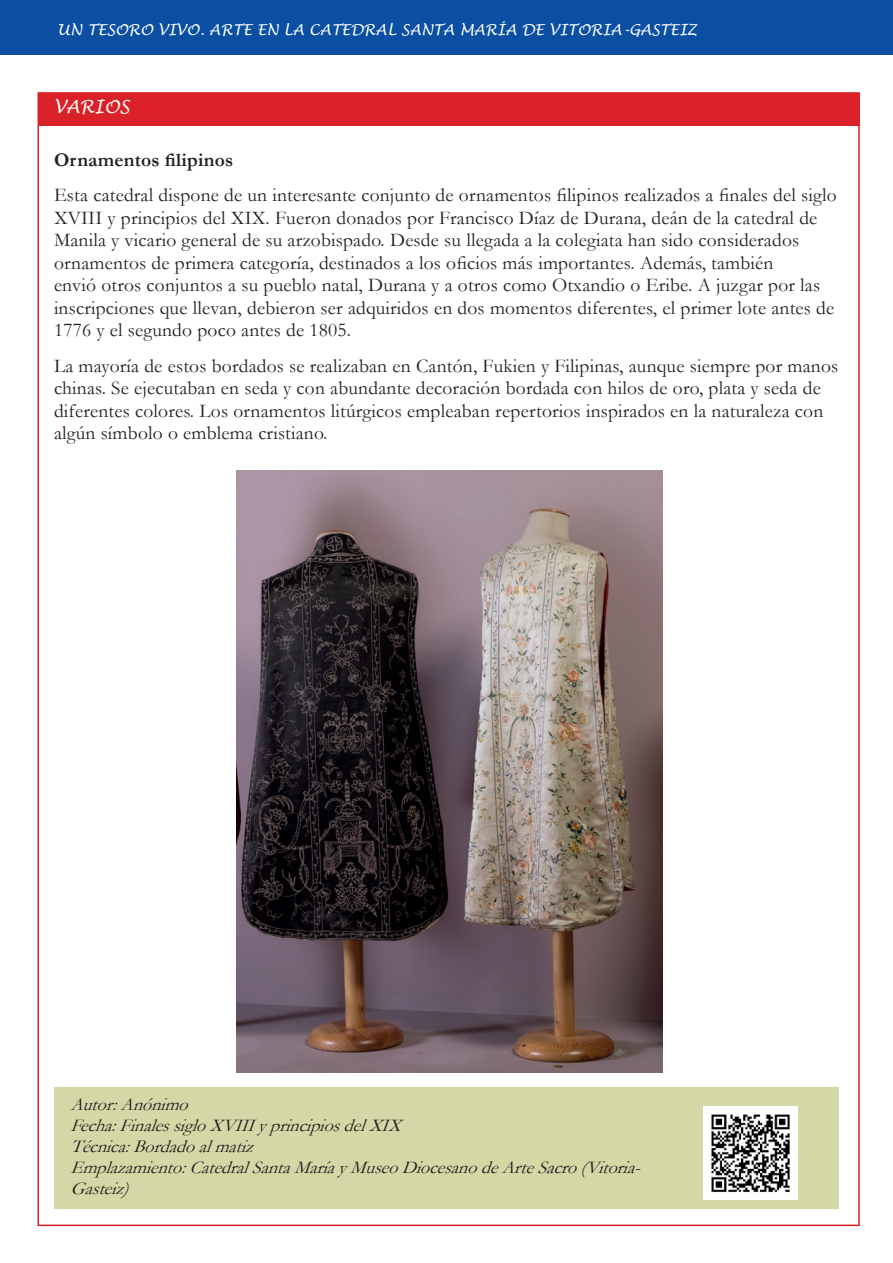
<style>
.page{position:relative;width:893px;height:1263px;background:#fff}
.page>*{position:absolute;margin:0;border:0;box-sizing:border-box;transform-origin:0 0}
.t1{font:19.5px/22.5px "Garamond";letter-spacing:.01em;color:#231f20}
.t2{font:700 19.5px "Garamond";letter-spacing:.01em;color:#231f20}
.t3{font:italic 18px/21px "Garamond";color:#231f20}
.t4{font:italic 18px "Lucida Handwriting";color:#fff}
.t5{font:italic 15px "Lucida Handwriting";color:#fff}
</style>
<div class="page">
<div style="left:0;top:0;width:893px;height:54px;background:#0a4fa2"></div>
<div style="left:39px;top:93px;width:820px;height:33px;background:#da2128"></div>
<img style="left:236px;top:471px;width:426px;height:601px">
<div style="left:54px;top:1087px;width:785px;height:122px;background:#d4d8a6"></div>
<img style="left:704px;top:1106px;width:93px;height:93px">
<p class="t5" style="left:57px;top:20px;width:641px">UN TESORO VIVO. ARTE EN LA CATEDRAL SANTA MARÍA DE VITORIA-GASTEIZ</p>
<p class="t4" style="left:54px;top:96px;width:77px">VARIOS</p>
<p class="t2" style="left:54px;top:147px;width:181px">Ornamentos filipinos</p>
<p class="t1" style="left:54px;top:183px;width:784px">Esta catedral dispone de un interesante conjunto de ornamentos filipinos realizados a finales del siglo XVIII y principios del XIX. Fueron donados por Francisco Díaz de Durana, deán de la catedral de Manila y vicario general de su arzobispado. Desde su llegada a la colegiata han sido considerados ornamentos de primera categoría, destinados a los oficios más importantes. Además, también<br>envió otros conjuntos a su pueblo natal, Durana y a otros como Otxandio o Eribe. A juzgar por las inscripciones que llevan, debieron ser adquiridos en dos momentos diferentes, el primer lote antes de 1776 y el segundo poco antes de 1805.</p>
<p class="t1" style="left:54px;top:354px;width:786px">La mayoría de estos bordados se realizaban en Cantón, Fukien y Filipinas, aunque siempre por manos chinas. Se ejecutaban en seda y con abundante decoración bordada con hilos de oro, plata y seda de diferentes colores. Los ornamentos litúrgicos empleaban repertorios inspirados en la naturaleza con algún símbolo o emblema cristiano.</p>
<p class="t3" style="left:71px;top:1093px;width:579px">Autor:Anónimo<br>Fecha:FinalessigloXVIIIyprincipiosdelXIX<br>Técnica:Bordadoalmatiz Emplazamiento:CatedralSantaMaríayMuseoDiocesanodeArteSacro(Vitoria-Gasteiz)</p>
</div>
